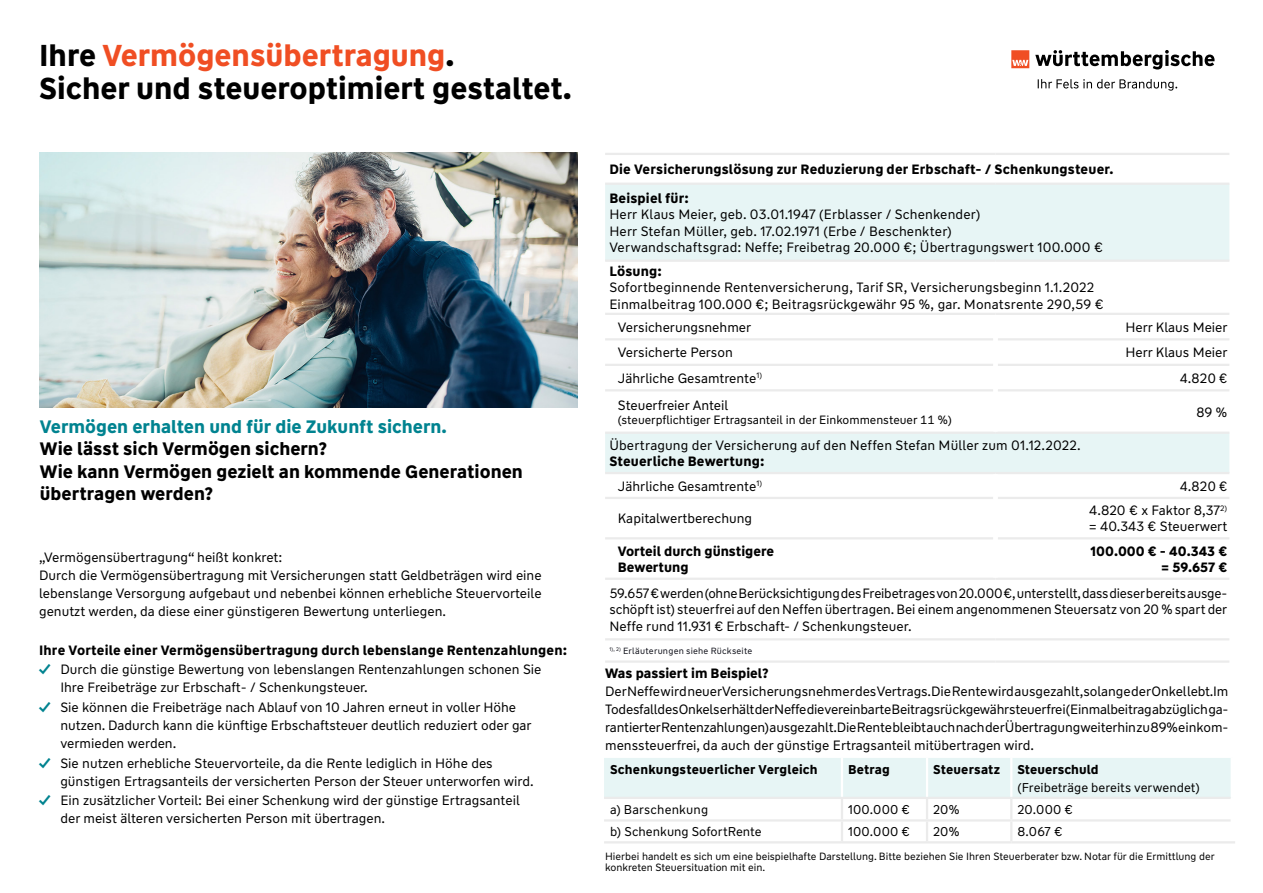
<style>
.page{position:relative;width:1263px;height:893px;background:#fff}
.page>*{position:absolute;margin:0;border:0;box-sizing:border-box;transform-origin:0 0}
.t1{font:700 30.15px/33.2px "WW Type";color:#000}
.t2{font:700 18px/22.5px "WW Type";color:#000}
.t3{font:700 18px "WW Type";color:#008390}
.t4{font:13.5px/18px "WW Type";color:#000}
.t5{font:700 13.5px/16.5px "WW Type";letter-spacing:.01em;color:#000}
.t6{font:12.75px "WW Type";letter-spacing:.005em;color:#000}
.t7{font:700 12.75px "WW Type";letter-spacing:.015em;color:#000}
.t8{font:12px "WW Type";color:#000}
.t9{font:10.5px/11.6px "WW Type";color:#000}
.t10{font:9px "WW Type";letter-spacing:.025em;color:#0f1019}
.s1{color:#f04e23}
.s2{font-weight:700;color:#008390}
.s3{font-weight:400}
</style>
<div class="page">
<svg style="left:1038px;top:79px;width:139px;height:12px"></svg>
<svg style="left:1035px;top:50px;width:179px;height:20px"></svg>
<svg style="left:1011px;top:50px;width:18px;height:18px"></svg>
<img style="left:40px;top:153px;width:537px;height:255px">
<svg style="left:605px;top:185px;width:624px;height:287px"></svg>
<hr style="left:605px;top:153px;width:390px;height:2px;background:#ebebeb">
<hr style="left:995px;top:153px;width:234px;height:2px;background:#ebebeb">
<hr style="left:605px;top:183px;width:390px;height:2px;background:#ebebeb">
<hr style="left:995px;top:183px;width:234px;height:2px;background:#ebebeb">
<hr style="left:605px;top:260px;width:390px;height:2px;background:#ebebeb">
<hr style="left:995px;top:260px;width:234px;height:2px;background:#ebebeb">
<hr style="left:605px;top:313px;width:390px;height:2px;background:#ebebeb">
<hr style="left:995px;top:313px;width:234px;height:2px;background:#ebebeb">
<hr style="left:605px;top:338px;width:388px;height:2px;background:#ebebeb">
<hr style="left:998px;top:338px;width:231px;height:2px;background:#ebebeb">
<hr style="left:605px;top:364px;width:388px;height:2px;background:#ebebeb">
<hr style="left:998px;top:364px;width:231px;height:2px;background:#ebebeb">
<hr style="left:605px;top:389px;width:388px;height:2px;background:#ebebeb">
<hr style="left:998px;top:389px;width:231px;height:2px;background:#ebebeb">
<hr style="left:605px;top:432px;width:390px;height:2px;background:#ebebeb">
<hr style="left:995px;top:432px;width:234px;height:2px;background:#ebebeb">
<hr style="left:605px;top:472px;width:390px;height:2px;background:#ebebeb">
<hr style="left:995px;top:472px;width:234px;height:2px;background:#ebebeb">
<hr style="left:605px;top:497px;width:388px;height:2px;background:#ebebeb">
<hr style="left:998px;top:497px;width:231px;height:2px;background:#ebebeb">
<hr style="left:605px;top:537px;width:388px;height:2px;background:#ebebeb">
<hr style="left:998px;top:537px;width:231px;height:2px;background:#ebebeb">
<hr style="left:605px;top:578px;width:390px;height:2px;background:#ebebeb">
<hr style="left:995px;top:578px;width:234px;height:2px;background:#ebebeb">
<hr style="left:605px;top:638px;width:390px;height:2px;background:#ebebeb">
<hr style="left:995px;top:638px;width:234px;height:2px;background:#ebebeb">
<hr style="left:605px;top:660px;width:390px;height:3px;background:#ebebeb">
<hr style="left:995px;top:660px;width:234px;height:3px;background:#ebebeb">
<div style="left:993px;top:315px;width:5px;height:24px;background:#fff"></div>
<div style="left:993px;top:339px;width:5px;height:26px;background:#fff"></div>
<div style="left:993px;top:365px;width:5px;height:25px;background:#fff"></div>
<div style="left:993px;top:390px;width:5px;height:42px;background:#fff"></div>
<div style="left:604px;top:758px;width:626px;height:39px;background:#e7f5f5"></div>
<hr style="left:604px;top:797px;width:238px;height:2px;background:#ebebeb">
<hr style="left:842px;top:797px;width:85px;height:2px;background:#ebebeb">
<hr style="left:927px;top:797px;width:84px;height:2px;background:#ebebeb">
<hr style="left:1011px;top:797px;width:219px;height:2px;background:#ebebeb">
<hr style="left:604px;top:819px;width:238px;height:2px;background:#ebebeb">
<hr style="left:842px;top:819px;width:85px;height:2px;background:#ebebeb">
<hr style="left:927px;top:819px;width:84px;height:2px;background:#ebebeb">
<hr style="left:1011px;top:819px;width:219px;height:2px;background:#ebebeb">
<hr style="left:604px;top:841px;width:238px;height:2px;background:#ebebeb">
<hr style="left:842px;top:841px;width:85px;height:2px;background:#ebebeb">
<hr style="left:927px;top:841px;width:84px;height:2px;background:#ebebeb">
<hr style="left:1011px;top:841px;width:224px;height:2px;background:#ebebeb">
<hr style="left:841px;top:758px;width:2px;height:39px;background:#fff">
<hr style="left:926px;top:758px;width:2px;height:39px;background:#fff">
<hr style="left:1010px;top:758px;width:2px;height:39px;background:#fff">
<hr style="left:841px;top:799px;width:2px;height:20px;background:#ebebeb">
<hr style="left:926px;top:799px;width:2px;height:20px;background:#ebebeb">
<hr style="left:1010px;top:799px;width:2px;height:20px;background:#ebebeb">
<hr style="left:841px;top:821px;width:2px;height:20px;background:#ebebeb">
<hr style="left:926px;top:821px;width:2px;height:20px;background:#ebebeb">
<hr style="left:1010px;top:821px;width:2px;height:20px;background:#ebebeb">
<h1 class="t1" style="left:39px;top:39px;width:534px">Ihre <span class="s1">Vermögensübertragung</span>.<br>Sicher und steueroptimiert gestaltet.</h1>
<h2 class="t3" style="left:40px;top:415px;width:409px">Vermögen erhalten und für die Zukunft sichern.</h2>
<h2 class="t2" style="left:40px;top:438px;width:485px">Wie lässt sich Vermögen sichern?<br>Wie kann Vermögen gezielt an kommende Generationen übertragen werden?</h2>
<p class="t4" style="left:39px;top:548px;width:504px">„Vermögensübertragung“ heißt konkret:<br>Durch die Vermögensübertragung mit Versicherungen statt Geldbeträgen wird eine lebenslange Versorgung aufgebaut und nebenbei können erhebliche Steuervorteile genutzt werden, da diese einer günstigeren Bewertung unterliegen.</p>
<p class="t5" style="left:39px;top:642px;width:529px">Ihre Vorteile einer Vermögensübertragung durch lebenslange Rentenzahlungen:</p>
<p class="t4" style="left:60px;top:660px;width:483px;text-indent:-21px"><span class="s2">✓</span> Durch die günstige Bewertung von lebenslangen Rentenzahlungen schonen Sie<br>Ihre Freibeträge zur Erbschaft- / Schenkungsteuer.</p>
<p class="t4" style="left:60px;top:698px;width:473px;text-indent:-21px"><span class="s2">✓</span> Sie können die Freibeträge nach Ablauf von 10 Jahren erneut in voller Höhe nutzen. Dadurch kann die künftige Erbschaftsteuer deutlich reduziert oder gar vermieden werden.</p>
<p class="t4" style="left:60px;top:754px;width:475px;text-indent:-21px"><span class="s2">✓</span> Sie nutzen erhebliche Steuervorteile, da die Rente lediglich in Höhe des günstigen Ertragsanteils der versicherten Person der Steuer unterworfen wird.</p>
<p class="t4" style="left:60px;top:792px;width:461px;text-indent:-21px"><span class="s2">✓</span> Ein zusätzlicher Vorteil: Bei einer Schenkung wird der günstige Ertragsanteil der meist älteren versicherten Person mit übertragen.</p>
<p class="t5" style="left:609px;top:155px;width:506px;line-height:28.7px">Die Versicherungslösung zur Reduzierung der Erbschaft- / Schenkungsteuer.<br>Beispiel für:</p>
<p class="t4" style="left:609px;top:206px;width:495px;line-height:16.5px">Herr Klaus Meier, geb. 03.01.1947 (Erblasser / Schenkender)<br>Herr Stefan Müller, geb. 17.02.1971 (Erbe / Beschenkter)<br>Verwandschaftsgrad: Neffe; Freibetrag 20.000 €; Übertragungswert 100.000 €</p>
<p class="t5" style="left:609px;top:263px;width:54px">Lösung:</p>
<p class="t4" style="left:609px;top:280px;width:496px;line-height:16.5px">Sofortbeginnende Rentenversicherung, Tarif SR, Versicherungsbeginn 1.1.2022<br>Einmalbeitrag 100.000 €; Beitragsrückgewähr 95 %, gar. Monatsrente 290,59 €</p>
<p class="t4" style="left:618px;top:318px;width:135px">Versicherungsnehmer</p>
<p class="t4" style="left:1125px;top:318px;width:104px">Herr Klaus Meier</p>
<p class="t4" style="left:618px;top:344px;width:116px">Versicherte Person</p>
<p class="t4" style="left:1125px;top:344px;width:104px">Herr Klaus Meier</p>
<p class="t4" style="left:618px;top:369px;width:146px">Jährliche Gesamtrente<sup>1)</sup></p>
<p class="t4" style="left:1180px;top:369px;width:49px">4.820 €</p>
<p class="t4" style="left:618px;top:396px;width:112px">Steuerfreier Anteil</p>
<p class="t8" style="left:618px;top:412px;width:335px">(steuerpflichtiger Ertragsanteil in der Einkommensteuer 11 %)</p>
<p class="t4" style="left:1196px;top:403px;width:32px">89 %</p>
<p class="t4" style="left:609px;top:436px;width:473px">Übertragung der Versicherung auf den Neffen Stefan Müller zum 01.12.2022.</p>
<p class="t5" style="left:609px;top:449px;width:157px;line-height:24.6px;text-align:center">Steuerliche Bewertung:<br><span class="s3">Jährliche Gesamtrente</span><sup>1)</sup></p>
<p class="t4" style="left:1180px;top:477px;width:49px">4.820 €</p>
<p class="t4" style="left:618px;top:510px;width:136px">Kapitalwertberechung</p>
<p class="t4" style="left:1089px;top:502px;width:140px;line-height:16.5px">4.820 € x Faktor 8,37<sup>2) </sup>= 40.343 € Steuerwert</p>
<p class="t5" style="left:618px;top:543px;width:158px">Vorteil durch günstigere<br>Bewertung</p>
<p class="t5" style="left:1090px;top:543px;width:138px;text-align:right">100.000 € - 40.343 € = 59.657 €</p>
<p class="t4" style="left:609px;top:585px;width:619px;line-height:16.5px;text-align:justify">59.657 € werden (ohne Berücksichtigung des Freibetrages von 20.000 €, unterstellt, dass dieser bereits ausge&shy;schöpft ist) steuerfrei auf den Neffen übertragen. Bei einem angenommenen Steuersatz von 20 % spart der Neffe rund 11.931 € Erbschaft- / Schenkungsteuer.</p>
<p class="t10" style="left:609px;top:645px;width:145px"><sup>1),</sup> <sup>2)</sup> Erläuterungen siehe Rückseite</p>
<p class="t5" style="left:605px;top:665px;width:165px">Was passiert im Beispiel?</p>
<p class="t4" style="left:605px;top:682px;width:625px;text-align:justify">Der Neffe wird neuer Versicherungsnehmer des Vertrags. Die Rente wird ausgezahlt, solange der Onkel lebt. Im Todesfall des Onkels erhält der Neffe die vereinbarte Beitragsrückgewähr steuerfrei (Einmalbeitrag abzüglich ga&shy;rantierter Rentenzahlungen) ausgezahlt. Die Rente bleibt auch nach der Übertragung weiterhin zu 89% einkom&shy;menssteuerfrei, da auch der günstige Ertragsanteil mitübertragen wird.</p>
<p class="t7" style="left:610px;top:761px;width:209px">Schenkungsteuerlicher Vergleich</p>
<p class="t7" style="left:848px;top:761px;width:43px">Betrag</p>
<p class="t7" style="left:933px;top:761px;width:69px">Steuersatz</p>
<p class="t7" style="left:1017px;top:761px;width:83px">Steuerschuld</p>
<p class="t6" style="left:1017px;top:779px;width:184px">(Freibeträge bereits verwendet)</p>
<p class="t6" style="left:610px;top:801px;width:100px">a) Barschenkung</p>
<p class="t6" style="left:848px;top:801px;width:63px">100.000 €</p>
<p class="t6" style="left:933px;top:801px;width:28px">20%</p>
<p class="t6" style="left:1017px;top:801px;width:57px">20.000 €</p>
<p class="t6" style="left:610px;top:824px;width:153px">b) Schenkung SofortRente</p>
<p class="t6" style="left:848px;top:824px;width:63px">100.000 €</p>
<p class="t6" style="left:933px;top:824px;width:28px">20%</p>
<p class="t6" style="left:1017px;top:824px;width:47px">8.067 €</p>
<p class="t9" style="left:605px;top:850px;width:611px">Hierbei handelt es sich um eine beispielhafte Darstellung. Bitte beziehen Sie Ihren Steuerberater bzw. Notar für die Ermittlung der konkreten Steuersituation mit ein.</p>
</div>
